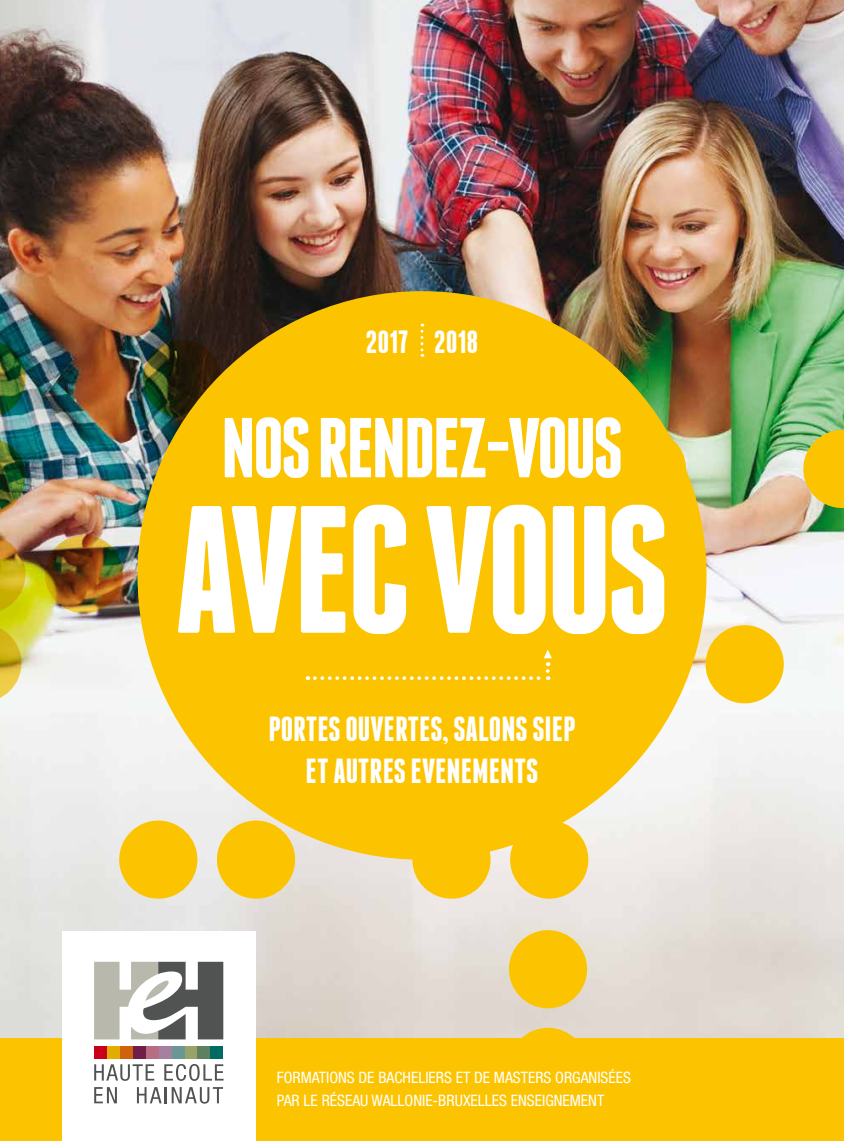
<style>
.page{position:relative;width:844px;height:1141px;background:#fff}
.page>*{position:absolute;margin:0;border:0;box-sizing:border-box;transform-origin:0 0}
.t1{font:700 181.12px "Franchise";letter-spacing:-.03em;color:#fff}
.t2{font:700 84.88px "Franchise";letter-spacing:-.03em;color:#fff}
.t3{font:700 34.82px/42px "Franchise";color:#fff;text-align:center}
.t4{font:700 32.02px "Franchise";color:#fff}
.t5{font:condensed 15.75px/22.8px "Helvetica Neue";color:#fff}
</style>
<div class="page">
<img style="left:0;top:0;width:843px;height:1038px">
<svg style="left:803px;top:430px;width:40px;height:78px;background:#eac321"></svg>
<div style="left:705px;top:625px;width:78px;height:78px;background:#fcc400;border-radius:50%"></div>
<div style="left:412px;top:821px;width:78px;height:78px;background:#fcc400;border-radius:50%"></div>
<div style="left:119px;top:821px;width:78px;height:78px;background:#fcc400;border-radius:50%"></div>
<div style="left:217px;top:821px;width:78px;height:78px;background:#fcc400;border-radius:50%"></div>
<div style="left:510px;top:821px;width:78px;height:78px;background:#fcc400;border-radius:50%"></div>
<div style="left:509px;top:930px;width:78px;height:78px;background:#fcc400;border-radius:50%"></div>
<div style="left:509px;top:1028px;width:78px;height:78px;background:#fcc400;border-radius:50%"></div>
<svg style="left:0;top:624px;width:21px;height:78px"></svg>
<div style="left:0;top:1038px;width:843px;height:103px;background:#fcc400"></div>
<svg style="left:143px;top:340px;width:78px;height:78px;background:#2b2c0f"></svg>
<img style="left:45px;top:535px;width:78px;height:78px;border-radius:50%">
<svg style="left:0;top:340px;width:25px;height:78px;background:#25623c"></svg>
<svg style="left:0;top:438px;width:25px;height:78px;background:#4c6b41"></svg>
<svg style="left:0;top:535px;width:25px;height:78px;background:#c7a822"></svg>
<div style="left:62px;top:931px;width:193px;height:210px;background:#fff"></div>
<div style="left:94px;top:1046px;width:13px;height:13px;background:#c90019"></div>
<div style="left:107px;top:1046px;width:13px;height:13px;background:#e0ae00"></div>
<div style="left:120px;top:1046px;width:13px;height:13px;background:#d1620c"></div>
<div style="left:133px;top:1046px;width:13px;height:13px;background:#6f1e49"></div>
<div style="left:146px;top:1046px;width:13px;height:13px;background:#b76e83"></div>
<div style="left:159px;top:1046px;width:12px;height:13px;background:#a481a1"></div>
<div style="left:171px;top:1046px;width:13px;height:13px;background:#6b9696"></div>
<div style="left:184px;top:1046px;width:13px;height:13px;background:#99a367"></div>
<div style="left:197px;top:1046px;width:13px;height:13px;background:#5d8060"></div>
<div style="left:210px;top:1046px;width:13px;height:13px;background:#006a65"></div>
<svg style="left:94px;top:1064px;width:60px;height:17px"></svg>
<svg style="left:164px;top:1064px;width:59px;height:17px"></svg>
<svg style="left:94px;top:1087px;width:23px;height:16px"></svg>
<svg style="left:137px;top:1087px;width:86px;height:17px"></svg>
<svg style="left:94px;top:962px;width:129px;height:77px"></svg>
<div style="left:137px;top:291px;width:569px;height:569px;background:#fcc400;border-radius:50%"></div>
<svg style="left:315px;top:650px;width:236px;height:30px"></svg>
<svg style="left:420px;top:324px;width:3px;height:33px"></svg>
<h3 class="t4" style="left:365px;top:326px;width:114px">2017 2018</h3>
<h2 class="t2" style="left:221px;top:408px;width:403px">NOS RENDEZ-VOUS</h2>
<h1 class="t1" style="left:174px;top:485px;width:496px">AVEC VOUS</h1>
<h3 class="t3" style="left:268px;top:708px;width:308px">PORTES OUVERTES, SALONS SIEP<br>ET AUTRES EVENEMENTS</h3>
<p class="t5" style="left:277px;top:1066px;width:355px">FORMATIONS DE BACHELIERS ET DE MASTERS ORGANISÉES<br>PAR LE RÉSEAU WALLONIE-BRUXELLES ENSEIGNEMENT</p>
</div>
